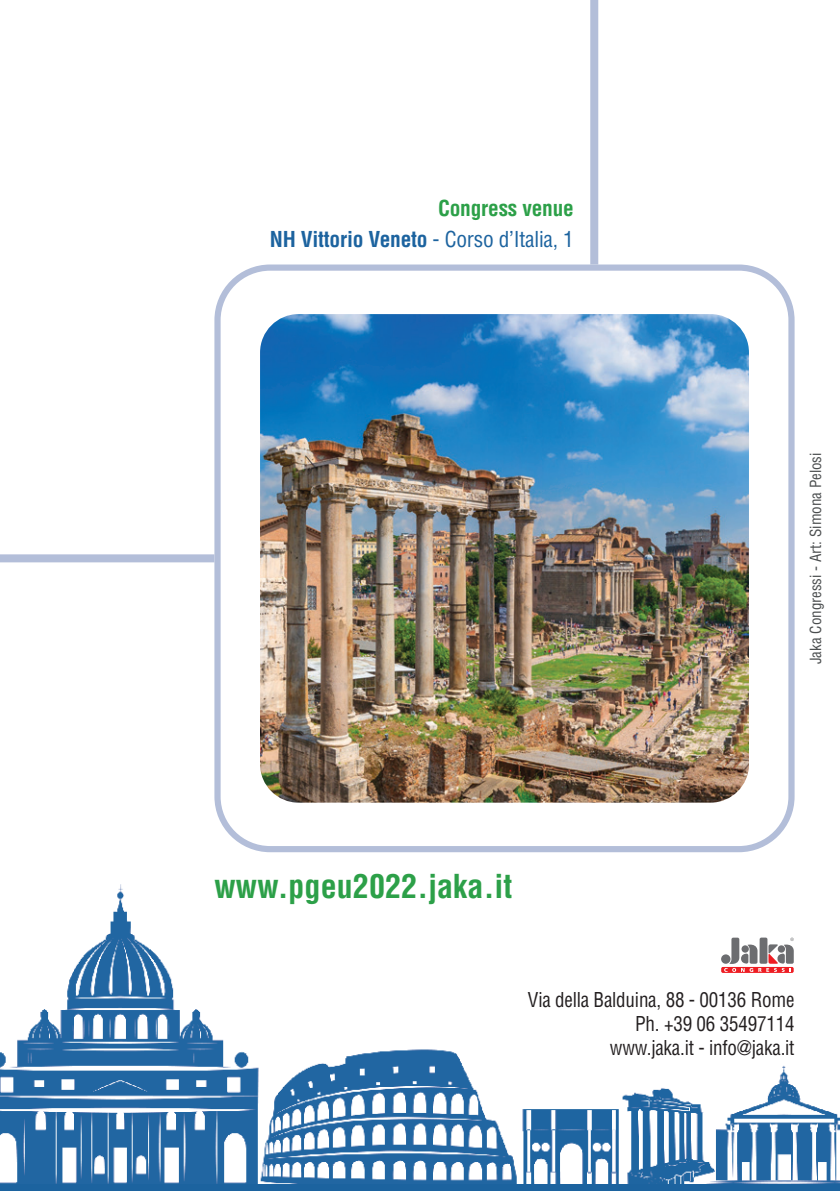
<style>
.page{position:relative;width:840px;height:1191px;background:#fff}
.page>*{position:absolute;margin:0;border:0;box-sizing:border-box;transform-origin:0 0}
.t1{font:700 condensed 32.2px "Helvetica";color:#2ca048}
.t2{font:700 condensed 21.4px/31.4px "Helvetica";letter-spacing:-.01em;color:#1c639f;text-align:right}
.t3{font:condensed 20px/24px "Helvetica";letter-spacing:-.01em;color:#231f20;text-align:right;scale:.95 1}
.t4{font:condensed 15px "Helvetica";color:#4a4d4e}
.s1{color:#2ca048}
.s2{font-weight:400}
</style>
<div class="page">
<div style="left:214px;top:264px;width:580px;height:588px;border:6px solid #b3bed9;border-radius:53px"></div>
<div style="left:590px;top:0;width:8px;height:264px;background:#b3bed9"></div>
<div style="left:0;top:554px;width:214px;height:8px;background:#b3bed9"></div>
<img style="left:260px;top:314px;width:488px;height:488px">
<img style="left:0;top:884px;width:839px;height:300px">
<div style="left:0;top:1184px;width:839px;height:7px;background:#1c639f"></div>
<svg style="left:720px;top:954px;width:10px;height:9px"></svg>
<svg style="left:720px;top:967px;width:73px;height:6px"></svg>
<svg style="left:723px;top:937px;width:70px;height:35px"></svg>
<p class="t2" style="left:270px;top:192px;width:305px"><span class="s1">Congress venue<br></span>NH Vittorio Veneto <span class="s2">- Corso d’Italia, 1</span></p>
<p class="t4" style="left:805px;top:664px;width:213px;rotate:-90deg">Jaka Congressi - Art: Simona Pelosi</p>
<h1 class="t1" style="left:214px;top:866px;width:299px">www.pgeu2022.jaka.it</h1>
<p class="t3" style="left:527px;top:986px;width:282px">Via della Balduina, 88 - 00136 Rome<br>Ph. +39 06 35497114<br>www.jaka.it - info@jaka.it</p>
</div>
